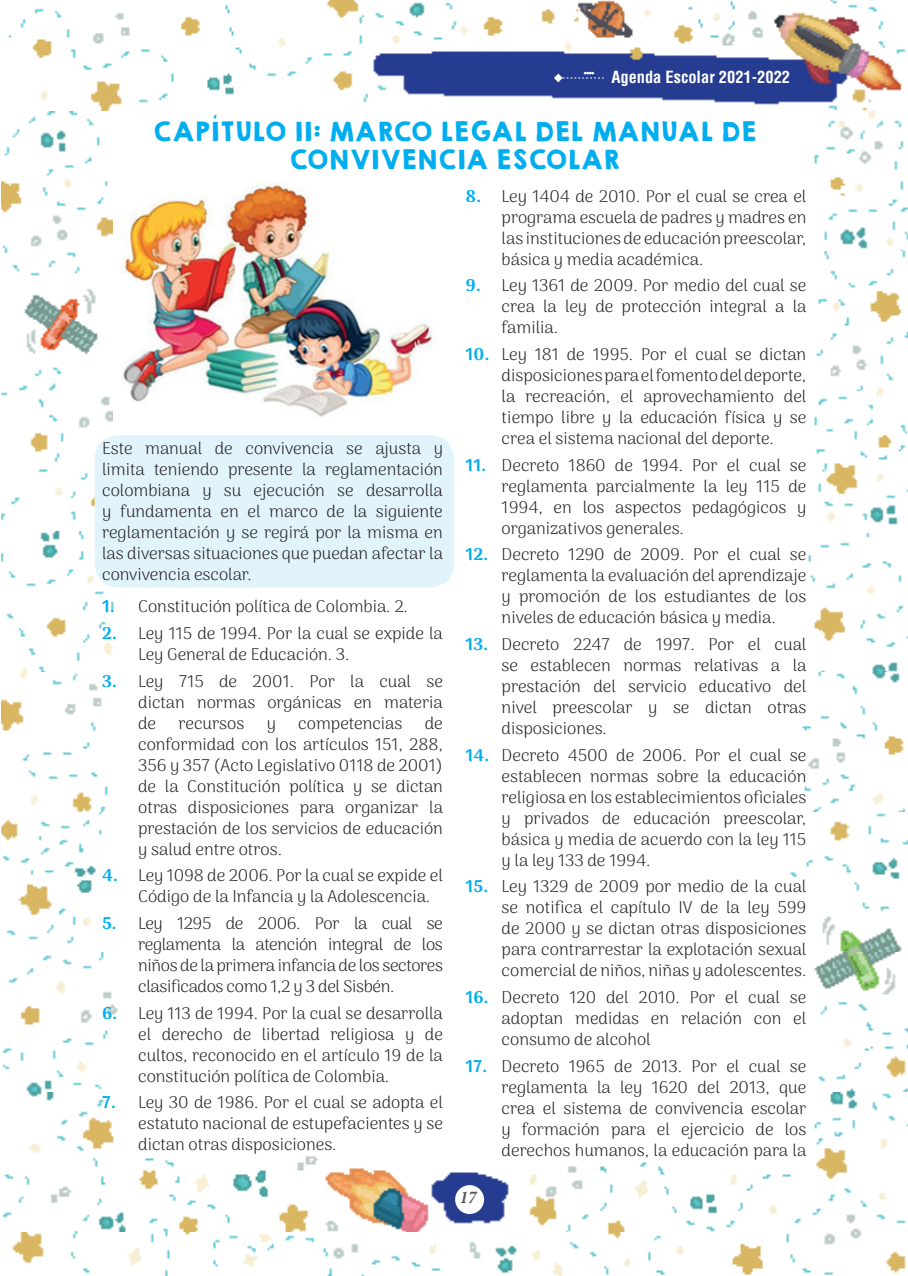
<style>
.page{position:relative;width:908px;height:1276px;background:#fff}
.page>*{position:absolute;margin:0;border:0;box-sizing:border-box;transform-origin:0 0}
.t1{font:24px/28px "KGHAPPY Solid";color:#00aeef;text-align:center}
.t2{font:italic 700 condensed 18px "Minion Pro";color:#57585a}
.t3{font:300 17px/21px "Arima Koshi";color:#231f20;text-align:justify}
.t4{font:700 condensed 16.4px "Helvetica";color:#fff}
.s1{font-weight:700;color:#00aeef}
</style>
<div class="page">
<img style="left:1px;top:0;width:906px;height:1276px">
<div style="left:95px;top:435px;width:359px;height:152px;background:#e1f4fc;border-radius:24px"></div>
<img style="left:113px;top:181px;width:329px;height:244px">
<div style="left:455px;top:1185px;width:29px;height:29px;background:#fff;border-radius:50%"></div>
<svg style="left:553px;top:72px;width:50px;height:10px"></svg>
<p class="t4" style="left:611px;top:66px;width:180px">Agenda Escolar 2021-2022</p>
<h1 class="t1" style="left:152px;top:118px;width:605px">CAPÍTULO II: MARCO LEGAL DEL MANUAL DE<br>CONVIVENCIA ESCOLAR</h1>
<p class="t3" style="left:102px;top:437px;width:342px">Este manual de convivencia se ajusta y limita teniendo presente la reglamentación colombiana y su ejecución se desarrolla y fundamenta en el marco de la siguiente reglamentación y se regirá por la misma en las diversas situaciones que puedan afectar la convivencia escolar.</p>
<p class="t3" style="left:102px;top:596px;width:307px"><span class="s1">1.</span> Constitución política de Colombia. 2.</p>
<p class="t3" style="left:138px;top:622px;width:306px;text-indent:-36px"><span class="s1">2.</span> Ley 115 de 1994. Por la cual se expide la<br>Ley General de Educación. 3.</p>
<p class="t3" style="left:138px;top:670px;width:306px;text-indent:-36px"><span class="s1">3.</span> Ley 715 de 2001. Por la cual se dictan normas orgánicas en materia de</p>
<p class="t3" style="left:138px;top:712px;width:306px;text-indent:286px">de conformidad con los artículos 151, 288, 356 y 357 (Acto Legislativo 0118 de 2001) de la Constitución política y se dictan otras disposiciones para organizar la prestación de los servicios de educación y salud entre otros.</p>
<p class="t3" style="left:138px;top:865px;width:306px;text-indent:-36px"><span class="s1">4.</span> Ley 1098 de 2006. Por la cual se expide el<br>Código de la Infancia y la Adolescencia.</p>
<p class="t3" style="left:138px;top:912px;width:306px;text-indent:-36px"><span class="s1">5.</span> Ley 1295 de 2006. Por la cual se reglamenta la atención integral de los niños de la primera infancia de los sectores clasificados como 1,2 y 3 del Sisbén.</p>
<p class="t3" style="left:138px;top:1002px;width:306px;text-indent:-36px"><span class="s1">6.</span> Ley 113 de 1994. Por la cual se desarrolla el derecho de libertad religiosa y de cultos, reconocido en el artículo 19 de la constitución política de Colombia.</p>
<p class="t3" style="left:138px;top:1092px;width:306px;text-indent:-36px"><span class="s1">7.</span> Ley 30 de 1986. Por el cual se adopta el estatuto nacional de estupefacientes y se dictan otras disposiciones.</p>
<p class="t3" style="left:178px;top:712px;width:67px">recursos</p>
<p class="t3" style="left:266px;top:712px;width:11px">y</p>
<p class="t3" style="left:298px;top:712px;width:106px">competencias</p>
<p class="t3" style="left:501px;top:185px;width:306px;text-indent:-36px"><span class="s1">8.</span> Ley 1404 de 2010. Por el cual se crea el programa escuela de padres y madres en las instituciones de educación preescolar, básica y media académica.</p>
<p class="t3" style="left:501px;top:275px;width:306px;text-indent:-36px"><span class="s1">9.</span> Ley 1361 de 2009. Por medio del cual se crea la ley de protección integral a la familia.</p>
<p class="t3" style="left:501px;top:344px;width:306px;text-indent:-36px"><span class="s1">10.</span> Ley 181 de 1995. Por el cual se dictan disposiciones para el fomento del deporte, la recreación, el aprovechamiento del tiempo libre y la educación física y se crea el sistema nacional del deporte.</p>
<p class="t3" style="left:501px;top:454px;width:306px;text-indent:-36px"><span class="s1">11.</span> Decreto 1860 de 1994. Por el cual se reglamenta parcialmente la ley 115 de 1994, en los aspectos pedagógicos y organizativos generales.</p>
<p class="t3" style="left:501px;top:544px;width:306px;text-indent:-36px"><span class="s1">12.</span> Decreto 1290 de 2009. Por el cual se reglamenta la evaluación del aprendizaje y promoción de los estudiantes de los niveles de educación básica y media.</p>
<p class="t3" style="left:501px;top:634px;width:306px;text-indent:-36px"><span class="s1">13.</span> Decreto 2247 de 1997. Por el cual se establecen normas relativas a la prestación del servicio educativo del nivel preescolar y se dictan otras disposiciones.</p>
<p class="t3" style="left:501px;top:744px;width:306px;text-indent:-36px"><span class="s1">14.</span> Decreto 4500 de 2006. Por el cual se establecen normas sobre la educación religiosa en los establecimientos oficiales y privados de educación preescolar, básica y media de acuerdo con la ley 115 y la ley 133 de 1994.</p>
<p class="t3" style="left:501px;top:876px;width:306px;text-indent:-36px"><span class="s1">15.</span> Ley 1329 de 2009 por medio de la cual se notifica el capítulo IV de la ley 599 de 2000 y se dictan otras disposiciones para contrarrestar la explotación sexual comercial de niños, niñas y adolescentes.</p>
<p class="t3" style="left:501px;top:986px;width:306px;text-indent:-36px"><span class="s1">16.</span> Decreto 120 del 2010. Por el cual se adoptan medidas en relación con el consumo de alcohol</p>
<p class="t3" style="left:501px;top:1055px;width:306px;text-indent:-36px"><span class="s1">17.</span> Decreto 1965 de 2013. Por el cual se reglamenta la ley 1620 del 2013, que crea el sistema de convivencia escolar y formación para el ejercicio de los derechos humanos, la educación para la</p>
<p class="t2" style="left:459px;top:1185px;width:18px">17</p>
</div>
